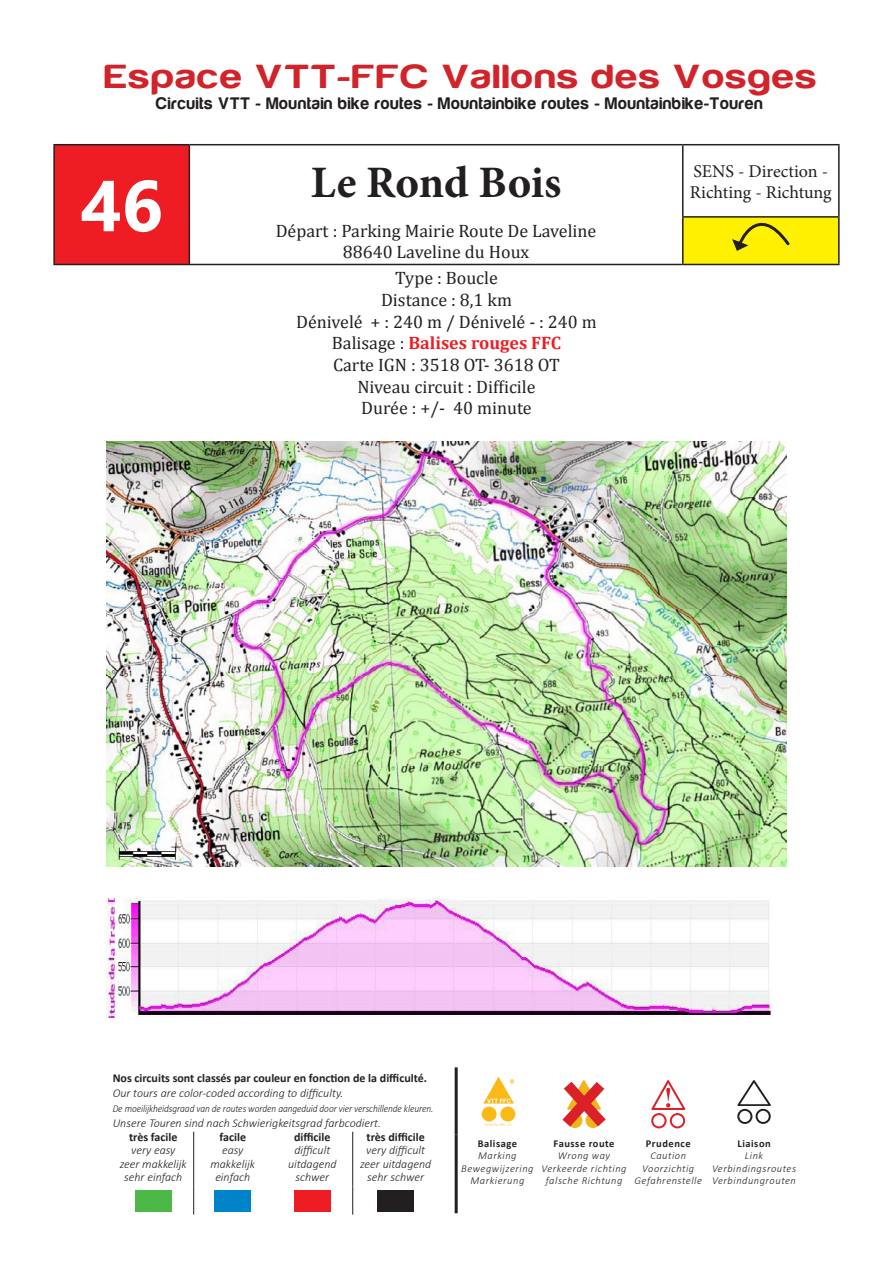
<style>
.page{position:relative;width:893px;height:1263px;background:#fff}
.page>*{position:absolute;margin:0;border:0;box-sizing:border-box;transform-origin:0 0}
.t1{font:700 72px "Ebrima";color:#fff}
.t2{font:700 45px "Minion Pro";color:#231f20}
.t3{font:34.65px "Harabara";letter-spacing:.05em;color:#d1232a;scale:1.25 1}
.t4{font:18px "Cambria";color:#231f20}
.t5{font:18px "Minion Pro";color:#231f20}
.t6{font:700 18px "Cambria";color:#ee1d23}
.t7{font:17.4px "Harabara";letter-spacing:.05em;color:#231f20}
.t8{font:italic 300 12px "Calibri";color:#231f20}
.t9{font:700 12px "Calibri";color:#231f20}
.t10{font:italic 300 10.5px "Calibri";letter-spacing:.05em;color:#231f20}
.t11{font:italic 300 10.5px "Calibri";letter-spacing:-.01em;color:#231f20;scale:.9 1}
.t12{font:700 10.5px "Calibri";letter-spacing:.05em;color:#231f20}
.s1{font-weight:400;color:#231f20}
</style>
<div class="page">
<div style="left:54px;top:145px;width:135px;height:119px;background:#ee1d23"></div>
<div style="left:683px;top:217px;width:156px;height:47px;background:#fff101"></div>
<hr style="left:53px;top:144px;width:136px;height:1px;background:#231f20">
<hr style="left:53px;top:145px;width:2px;height:72px;background:#231f20">
<hr style="left:53px;top:217px;width:2px;height:47px;background:#231f20">
<hr style="left:53px;top:264px;width:136px;height:1px;background:#231f20">
<hr style="left:683px;top:144px;width:157px;height:1px;background:#231f20">
<hr style="left:838px;top:145px;width:2px;height:71px;background:#231f20">
<hr style="left:838px;top:218px;width:2px;height:46px;background:#231f20">
<hr style="left:683px;top:264px;width:157px;height:1px;background:#231f20">
<hr style="left:682px;top:216px;width:158px;height:2px;background:#231f20">
<hr style="left:189px;top:144px;width:494px;height:1px;background:#231f20">
<hr style="left:189px;top:145px;width:1px;height:72px;background:#231f20">
<hr style="left:682px;top:145px;width:1px;height:71px;background:#231f20">
<hr style="left:189px;top:217px;width:1px;height:47px;background:#231f20">
<hr style="left:682px;top:218px;width:1px;height:46px;background:#231f20">
<hr style="left:189px;top:264px;width:494px;height:1px;background:#231f20">
<svg style="left:732px;top:216px;width:60px;height:35px"></svg>
<img style="left:106px;top:441px;width:680px;height:425px">
<img style="left:106px;top:898px;width:666px;height:120px">
<hr style="left:455px;top:1067px;width:3px;height:67px;background:#231f20">
<hr style="left:455px;top:1134px;width:3px;height:79px;background:#231f20">
<svg style="left:481px;top:1103px;width:35px;height:19px"></svg>
<div style="left:482px;top:1106px;width:15px;height:15px;background:#fcb814;border-radius:50%"></div>
<div style="left:500px;top:1106px;width:15px;height:15px;background:#fcb814;border-radius:50%"></div>
<svg style="left:484px;top:1123px;width:28px;height:3px"></svg>
<svg style="left:483px;top:1076px;width:32px;height:27px"></svg>
<svg style="left:562px;top:1080px;width:44px;height:48px"></svg>
<svg style="left:651px;top:1080px;width:34px;height:48px"></svg>
<svg style="left:737px;top:1080px;width:34px;height:44px"></svg>
<hr style="left:193px;top:1132px;width:1px;height:54px;background:#231f20">
<hr style="left:352px;top:1132px;width:1px;height:54px;background:#231f20">
<svg style="left:193px;top:1186px;width:1px;height:28px"></svg>
<svg style="left:352px;top:1186px;width:1px;height:28px"></svg>
<div style="left:135px;top:1190px;width:37px;height:21px;background:#4cb848"></div>
<div style="left:215px;top:1190px;width:36px;height:21px;background:#0084c9"></div>
<div style="left:294px;top:1190px;width:37px;height:21px;background:#ee1d23"></div>
<div style="left:377px;top:1190px;width:37px;height:21px;background:#231f20"></div>
<p class="t3" style="left:105px;top:59px;width:571px">Espace VTT-FFC Vallons des Vosges</p>
<p class="t7" style="left:156px;top:94px;width:608px">Circuits VTT - Mountain bike routes - Mountainbike routes - Mountainbike-Touren</p>
<p class="t1" style="left:80px;top:152px;width:84px">46</p>
<p class="t2" style="left:311px;top:151px;width:252px">Le Rond Bois</p>
<p class="t5" style="left:693px;top:159px;width:136px">SENS - Direction -</p>
<p class="t5" style="left:690px;top:180px;width:143px">Richting - Richtung</p>
<p class="t4" style="left:276px;top:220px;width:322px">Départ : Parking Mairie Route De Laveline</p>
<p class="t4" style="left:343px;top:242px;width:188px">88640 Laveline du Houx</p>
<p class="t4" style="left:395px;top:268px;width:104px">Type : Boucle</p>
<p class="t4" style="left:381px;top:289px;width:132px">Distance : 8,1 km</p>
<p class="t4" style="left:296px;top:311px;width:302px">Dénivelé + : 240 m / Dénivelé - : 240 m</p>
<p class="t6" style="left:332px;top:330px;width:231px"><span class="s1">Balisage :</span> Balises rouges FFC</p>
<p class="t4" style="left:333px;top:354px;width:228px">Carte IGN : 3518 OT- 3618 OT</p>
<p class="t4" style="left:357px;top:376px;width:180px">Niveau circuit : Difficile</p>
<p class="t4" style="left:361px;top:397px;width:172px">Durée : +/- 40 minute</p>
<p class="t9" style="left:113px;top:1069px;width:316px">Nos circuits sont classés par couleur en fonction de la difficulté.</p>
<p class="t8" style="left:113px;top:1085px;width:232px">Our tours are color-coded according to difficulty.</p>
<p class="t11" style="left:113px;top:1101px;width:358px">De moeilijkheidsgraad van de routes worden aangeduid door vier verschillende kleuren.</p>
<p class="t8" style="left:113px;top:1115px;width:270px">Unsere Touren sind nach Schwierigkeitsgrad farbcodiert.</p>
<p class="t9" style="left:129px;top:1128px;width:50px">très facile</p>
<p class="t8" style="left:131px;top:1143px;width:46px">very easy</p>
<p class="t8" style="left:120px;top:1156px;width:69px">zeer makkelijk</p>
<p class="t8" style="left:124px;top:1170px;width:60px">sehr einfach</p>
<p class="t9" style="left:367px;top:1128px;width:60px">très difficile</p>
<p class="t8" style="left:366px;top:1143px;width:60px">very difficult</p>
<p class="t8" style="left:360px;top:1156px;width:73px">zeer uitdagend</p>
<p class="t8" style="left:367px;top:1170px;width:58px">sehr schwer</p>
<p class="t9" style="left:294px;top:1128px;width:38px">difficile</p>
<p class="t8" style="left:294px;top:1143px;width:37px">difficult</p>
<p class="t8" style="left:288px;top:1156px;width:50px">uitdagend</p>
<p class="t8" style="left:295px;top:1170px;width:35px">schwer</p>
<p class="t9" style="left:220px;top:1128px;width:28px">facile</p>
<p class="t8" style="left:222px;top:1143px;width:23px">easy</p>
<p class="t8" style="left:210px;top:1156px;width:46px">makkelijk</p>
<p class="t8" style="left:215px;top:1170px;width:36px">einfach</p>
<p class="t12" style="left:478px;top:1135px;width:41px">Balisage</p>
<p class="t10" style="left:478px;top:1149px;width:40px">Marking</p>
<p class="t10" style="left:461px;top:1162px;width:74px">Bewegwijzering</p>
<p class="t10" style="left:470px;top:1174px;width:55px">Markierung</p>
<p class="t12" style="left:554px;top:1135px;width:62px">Fausse route</p>
<p class="t10" style="left:558px;top:1149px;width:54px">Wrong way</p>
<p class="t10" style="left:542px;top:1162px;width:86px">Verkeerde richting</p>
<p class="t10" style="left:546px;top:1174px;width:78px">falsche Richtung</p>
<p class="t12" style="left:646px;top:1135px;width:46px">Prudence</p>
<p class="t10" style="left:650px;top:1149px;width:37px">Caution</p>
<p class="t10" style="left:642px;top:1162px;width:53px">Voorzichtig</p>
<p class="t10" style="left:634px;top:1174px;width:69px">Gefahrenstelle</p>
<p class="t12" style="left:737px;top:1135px;width:35px">Liaison</p>
<p class="t10" style="left:745px;top:1149px;width:20px">Link</p>
<p class="t10" style="left:712px;top:1162px;width:86px">Verbindingsroutes</p>
<p class="t10" style="left:712px;top:1174px;width:85px">Verbindungrouten</p>
</div>
